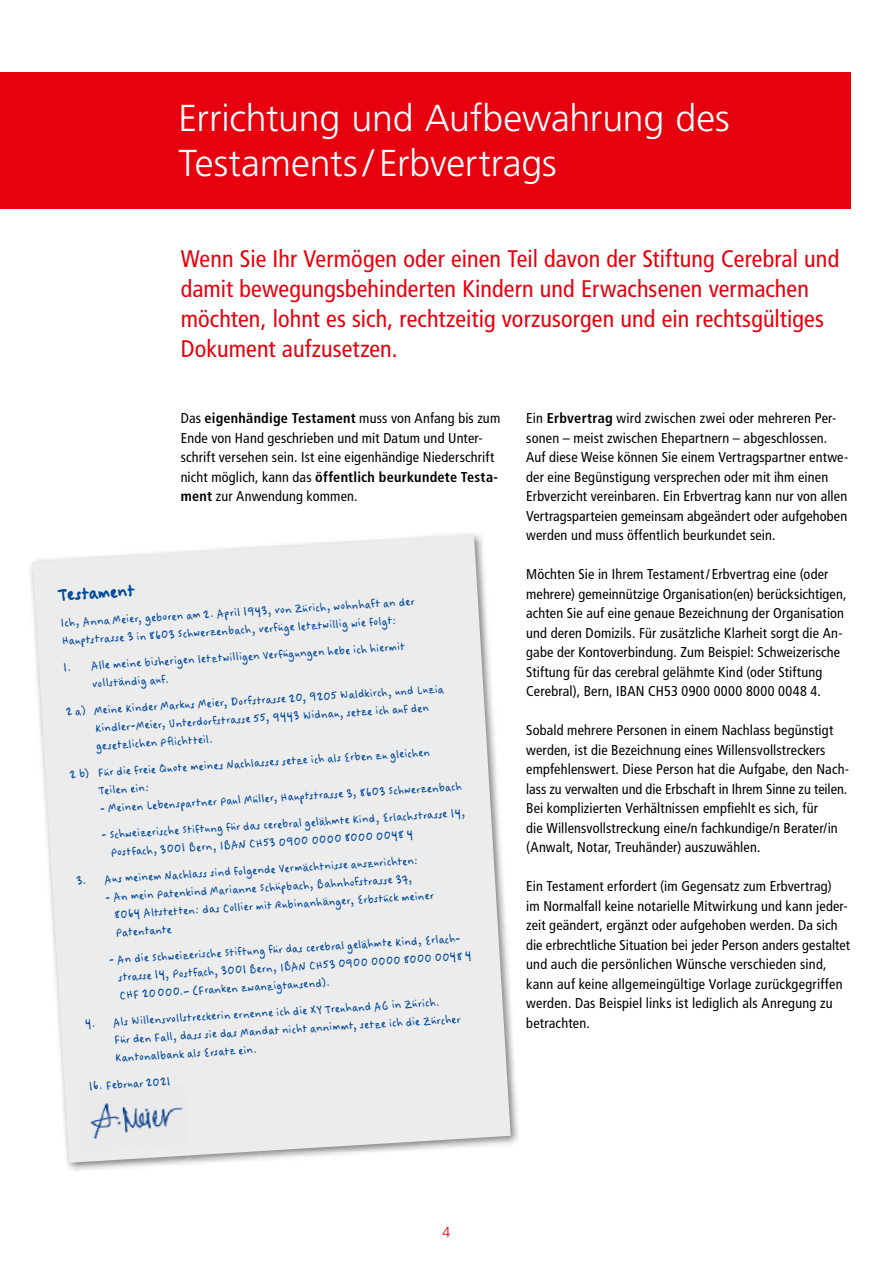
<style>
.page{position:relative;width:893px;height:1263px;background:#fff}
.page>*{position:absolute;margin:0;border:0;box-sizing:border-box;transform-origin:0 0}
.t1{font:300 37.5px/45px "Frutiger LT Std";letter-spacing:-.005em;color:#fff}
._06_Lead_Rot{font:condensed 24px/30px "Frutiger LT Std";letter-spacing:.005em;color:#e7000e}
._09_Brief_Testament{font:700 22.5px "Felt Tip Woman";color:#00499b;scale:.85 1}
._09_Brief_Testament-2{font:15px/18.3px "Felt Tip Woman";color:#00499b;scale:.85 1}
._07_Grundtext_Schwar{font:condensed 14.25px/19.5px "Frutiger LT Std";letter-spacing:.01em;color:#000}
.t2{font:300 14.25px "Frutiger LT Std";color:#e7000e}
.s1{font-weight:700}
</style>
<div class="page">
<div style="left:0;top:72px;width:850px;height:137px;background:#e7000e"></div>
<div style="left:28px;top:531px;width:493px;height:642px;background:#000;opacity:.5"></div>
<svg style="left:33px;top:535px;width:478px;height:628px;background:#ececec"></svg>
<img style="left:77px;top:1084px;width:112px;height:67px">
<h1 class="t1" style="left:179px;top:96px;width:553px">Errichtung und Aufbewahrung des<br>Testaments/ Erbvertrags</h1>
<p class="_06_Lead_Rot" style="left:181px;top:244px;width:660px">Wenn Sie Ihr Vermögen oder einen Teil davon der Stiftung Cerebral und damit bewegungsbehinderten Kindern und Erwachsenen vermachen möchten, lohnt es sich, rechtzeitig vorzusorgen und ein rechtsgültiges Dokument aufzusetzen.</p>
<p class="_07_Grundtext_Schwar" style="left:181px;top:409px;width:321px">Das <span class="s1">eigenhändige Testament</span> muss von Anfang bis zum Ende von Hand geschrieben und mit Datum und Unter&shy;schrift versehen sein. Ist eine eigenhändige Niederschrift nicht möglich, kann das <span class="s1">öffentlich beurkundete Testa&shy;ment</span> zur Anwendung kommen.</p>
<p class="_07_Grundtext_Schwar" style="left:526px;top:409px;width:324px">Ein <span class="s1">Erbvertrag</span> wird zwischen zwei oder mehreren Per&shy;sonen – meist zwischen Ehepartnern – abgeschlossen.<br>Auf diese Weise können Sie einem Vertragspartner entwe&shy;der eine Begünstigung versprechen oder mit ihm einen Erbverzicht vereinbaren. Ein Erbvertrag kann nur von allen Vertragsparteien gemeinsam abgeändert oder aufgehoben werden und muss öffentlich beurkundet sein.</p>
<p class="_07_Grundtext_Schwar" style="left:526px;top:565px;width:322px">Möchten Sie in Ihrem Testament/ Erbvertrag eine (oder mehrere) gemeinnützige Organisation(en) berücksichtigen, achten Sie auf eine genaue Bezeichnung der Organisation und deren Domizils. Für zusätzliche Klarheit sorgt die An&shy;gabe der Kontoverbindung. Zum Beispiel: Schweizerische Stiftung für das cerebral gelähmte Kind (oder Stiftung Cerebral), Bern, IBAN CH53 0900 0000 8000 0048 4.</p>
<p class="_07_Grundtext_Schwar" style="left:526px;top:721px;width:324px">Sobald mehrere Personen in einem Nachlass begünstigt werden, ist die Bezeichnung eines Willensvollstreckers empfehlenswert. Diese Person hat die Aufgabe, den Nach&shy;lass zu verwalten und die Erbschaft in Ihrem Sinne zu teilen.<br>Bei komplizierten Verhältnissen empfiehlt es sich, für<br>die Willensvollstreckung eine/n fachkundige/n Berater/in (Anwalt, Notar, Treuhänder) auszuwählen.</p>
<p class="_07_Grundtext_Schwar" style="left:526px;top:877px;width:325px">Ein Testament erfordert (im Gegensatz zum Erbvertrag)<br>im Normalfall keine notarielle Mitwirkung und kann jeder&shy;zeit geändert, ergänzt oder aufgehoben werden. Da sich die erbrechtliche Situation bei jeder Person anders gestaltet und auch die persönlichen Wünsche verschieden sind, kann auf keine allgemeingültige Vorlage zurückgegriffen werden. Das Beispiel links ist lediglich als Anregung zu betrachten.</p>
<p class="_09_Brief_Testament" style="left:58px;top:582px;width:91px;rotate:-4deg">Testament</p>
<p class="_09_Brief_Testament-2" style="left:60px;top:613px;width:419px;rotate:-3deg">Ich, Anna Meier, geboren am 2. April 1943, von Zürich, wohnhaft an der<br>Hauptstrasse 3 in 8603 Schwerzenbach, verfüge letztwillig wie folgt:</p>
<p class="_09_Brief_Testament-2" style="left:91px;top:655px;width:371px;line-height:19px;text-indent:-28px;rotate:-3deg">1. Alle meine bisherigen letztwilligen Verfügungen hebe ich hiermit vollständig auf.</p>
<p class="_09_Brief_Testament-2" style="left:93px;top:700px;width:414px;text-indent:-28px;rotate:-3deg">2 a) Meine Kinder Markus Meier, Dorfstrasse 20, 9205 Waldkirch, und Luzia<br>Kindler-Meier, Unterdorfstrasse 55, 9443 Widnau, setze ich auf den gesetzlichen Pfl ichtteil.</p>
<p class="_09_Brief_Testament-2" style="left:97px;top:762px;width:393px;line-height:19.2px;text-indent:-28px;rotate:-3deg">2 b) Für die freie Quote meines Nachlasses setze ich als Erben zu gleichen<br>Teilen ein:</p>
<p class="_09_Brief_Testament-2" style="left:99px;top:798px;width:428px;rotate:-3deg">- Meinen Lebenspartner Paul Müller, Hauptstrasse 3, 8603 Schwerzenbach</p>
<p class="_09_Brief_Testament-2" style="left:109px;top:824px;width:421px;text-indent:-8px;rotate:-3deg">- Schweizerische Stiftung für das cerebral gelähmte Kind, Erlachstrasse 14,<br>Postfach, 3001 Bern, IBAN CH53 0900 0000 8000 0048 4</p>
<p class="_09_Brief_Testament-2" style="left:76px;top:871px;width:405px;rotate:-3deg">3. Aus meinem Nachlass sind folgende Vermächtnisse auszurichten:</p>
<p class="_09_Brief_Testament-2" style="left:113px;top:886px;width:378px;text-indent:-8px;rotate:-3deg">- An mein Patenkind Marianne Schüpbach, Bahnhofstrasse 37,<br>8064 Altstetten: das Collier mit Rubinanhänger, Erbstück meiner<br>Patentante</p>
<p class="_09_Brief_Testament-2" style="left:117px;top:949px;width:418px;text-indent:-8px;rotate:-3deg">- An die Schweizerische Stiftung für das cerebral gelähmte Kind, Erlach&shy;strasse 14, Postfach, 3001 Bern, IBAN CH53 0900 0000 8000 0048 4<br>CHF 20000.– (Franken zwanzigtausend).</p>
<p class="_09_Brief_Testament-2" style="left:113px;top:1012px;width:410px;text-indent:-28px;rotate:-3deg">4. Als Willensvollstreckerin ernenne ich die XY Treuhand AG in Zürich.<br>Für den Fall, dass sie das Mandat nicht annimmt, setze ich die Zürcher<br>Kantonalbank als Ersatz ein.</p>
<p class="_09_Brief_Testament-2" style="left:88px;top:1077px;width:98px;rotate:-3deg">16. Februar 2021</p>
<p class="t2" style="left:442px;top:1224px;width:9px">4</p>
</div>
